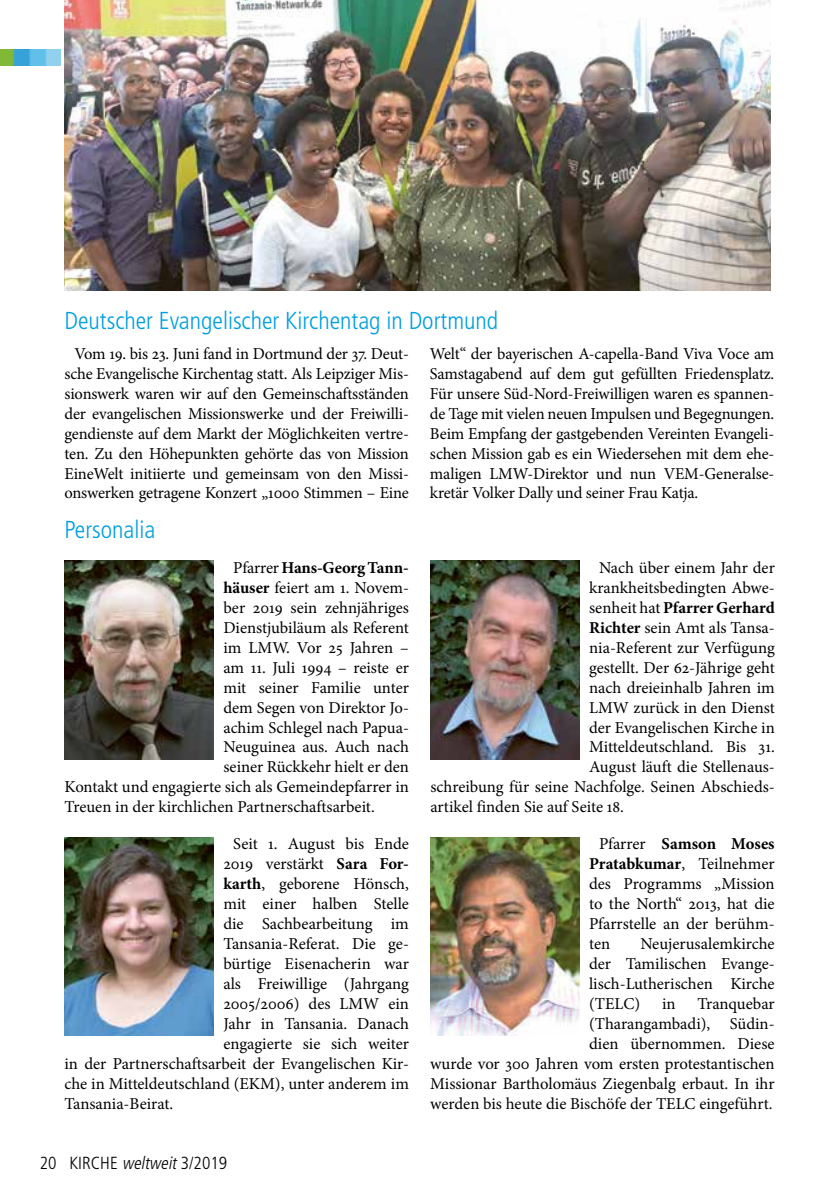
<style>
.page{position:relative;width:834px;height:1191px;background:#fff}
.page>*{position:absolute;margin:0;border:0;box-sizing:border-box;transform-origin:0 0}
.t1{font:300 condensed 24.5px "Frutiger";color:#009fe0}
.t2{font:300 condensed 17.5px "Frutiger";color:#000}
.t3{font:16.62px/19.9px "Minion Pro";letter-spacing:-.005em;color:#000;text-align:justify}
.t4{font:700 16.62px "Minion Pro";letter-spacing:-.005em;color:#000}
.s1{font-weight:400}
.s2{font-weight:700}
.s3{font-style:italic}
</style>
<div class="page">
<img style="left:0;top:50px;width:61px;height:15px">
<img style="left:64px;top:837px;width:149px;height:198px">
<img style="left:430px;top:561px;width:149px;height:198px">
<img style="left:64px;top:0;width:706px;height:290px">
<img style="left:64px;top:561px;width:149px;height:198px">
<img style="left:430px;top:837px;width:149px;height:198px">
<h1 class="t1" style="left:64px;top:306px;width:435px">Deutscher Evangelischer Kirchentag in Dortmund</h1>
<p class="t3" style="left:64px;top:343px;width:346px;text-align:center">Vom 19. bis 23. Juni fand in Dortmund der 37. Deut&shy;sche Evangelische Kirchentag statt. Als Leipziger Mis&shy;sionswerk waren wir auf den Gemeinschaftsständen der evangelischen Missionswerke und der Freiwilli&shy;gendienste auf dem Markt der Möglichkeiten vertre&shy;ten. Zu den Höhepunkten gehörte das von Mission EineWelt initiierte und gemeinsam von den Missi&shy;onswerken getragene Konzert „1000 Stimmen – Eine</p>
<p class="t3" style="left:430px;top:343px;width:346px">Welt“ der bayerischen A-capella-Band Viva Voce am Samstagabend auf dem gut gefüllten Friedensplatz.<br>Für unsere Süd-Nord-Freiwilligen waren es spannen&shy;de Tage mit vielen neuen Impulsen und Begegnungen.<br>Beim Empfang der gastgebenden Vereinten Evangeli&shy;schen Mission gab es ein Wiedersehen mit dem ehe&shy;maligen LMW-Direktor und nun VEM-Generalse&shy;kretär Volker Dally und seiner Frau Katja.</p>
<h1 class="t1" style="left:64px;top:516px;width:92px">Personalia</h1>
<p class="t4" style="left:233px;top:556px;width:176px"><span class="s1">Pfarrer</span> Hans-Georg Tann-</p>
<p class="t3" style="left:223px;top:577px;width:187px"><span class="s2">häuser</span> feiert am 1. Novem-</p>
<p class="t3" style="left:223px;top:597px;width:187px">ber 2019 sein zehnjähriges</p>
<p class="t3" style="left:223px;top:617px;width:187px">Dienstjubiläum als Referent</p>
<p class="t3" style="left:223px;top:637px;width:187px">im LMW. Vor 25 Jahren –</p>
<p class="t3" style="left:223px;top:657px;width:187px">am 11. Juli 1994 – reiste er</p>
<p class="t3" style="left:223px;top:677px;width:187px">mit seiner Familie unter</p>
<p class="t3" style="left:223px;top:697px;width:187px">dem Segen von Direktor Jo-</p>
<p class="t3" style="left:223px;top:717px;width:185px">achim Schlegel nach Papua-</p>
<p class="t3" style="left:223px;top:737px;width:187px">Neuguinea aus. Auch nach</p>
<p class="t3" style="left:223px;top:757px;width:187px">seiner Rückkehr hielt er den</p>
<p class="t3" style="left:64px;top:777px;width:346px">Kontakt und engagierte sich als Gemeindepfarrer in</p>
<p class="t3" style="left:64px;top:797px;width:312px">Treuen in der kirchlichen Partnerschaftsarbeit.</p>
<p class="t3" style="left:233px;top:834px;width:177px">Seit 1. August bis Ende</p>
<p class="t3" style="left:223px;top:854px;width:187px">2019 verstärkt <span class="s2">Sara For-</span></p>
<p class="t3" style="left:223px;top:874px;width:187px"><span class="s2">karth</span>, geborene Hönsch,</p>
<p class="t3" style="left:223px;top:894px;width:187px">mit einer halben Stelle</p>
<p class="t3" style="left:223px;top:914px;width:187px">die Sachbearbeitung im</p>
<p class="t3" style="left:223px;top:934px;width:187px">Tansania-Referat. Die ge-</p>
<p class="t3" style="left:223px;top:954px;width:187px">bürtige Eisenacherin war</p>
<p class="t3" style="left:223px;top:973px;width:187px">als Freiwillige (Jahrgang</p>
<p class="t3" style="left:223px;top:993px;width:187px">2005/2006) des LMW ein</p>
<p class="t3" style="left:223px;top:1013px;width:187px">Jahr in Tansania. Danach</p>
<p class="t3" style="left:223px;top:1033px;width:187px">engagierte sie sich weiter</p>
<p class="t3" style="left:64px;top:1053px;width:346px">in der Partnerschaftsarbeit der Evangelischen Kir-</p>
<p class="t3" style="left:64px;top:1073px;width:346px">che in Mitteldeutschland (EKM), unter anderem im</p>
<p class="t3" style="left:64px;top:1093px;width:110px">Tansania-Beirat.</p>
<p class="t2" style="left:40px;top:1153px;width:189px">20 KIRCHE <span class="s3">weltweit</span>3/2019</p>
<p class="t3" style="left:599px;top:557px;width:177px">Nach über einem Jahr der</p>
<p class="t3" style="left:589px;top:577px;width:187px">krankheitsbedingten Abwe-</p>
<p class="t4" style="left:589px;top:596px;width:187px"><span class="s1">senheit hat</span> Pfarrer Gerhard</p>
<p class="t3" style="left:589px;top:617px;width:187px"><span class="s2">Richter</span> sein Amt als Tansa-</p>
<p class="t3" style="left:589px;top:637px;width:187px">nia-Referent zur Verfügung</p>
<p class="t3" style="left:589px;top:657px;width:187px">gestellt. Der 62-Jährige geht</p>
<p class="t3" style="left:589px;top:677px;width:187px">nach dreieinhalb Jahren im</p>
<p class="t3" style="left:589px;top:697px;width:187px">LMW zurück in den Dienst</p>
<p class="t3" style="left:589px;top:717px;width:187px">der Evangelischen Kirche in</p>
<p class="t3" style="left:589px;top:737px;width:187px">Mitteldeutschland. Bis 31.</p>
<p class="t3" style="left:589px;top:757px;width:187px">August läuft die Stellenaus-</p>
<p class="t3" style="left:430px;top:777px;width:346px">schreibung für seine Nachfolge. Seinen Abschieds-</p>
<p class="t3" style="left:430px;top:797px;width:195px">artikel finden Sie auf Seite 18.</p>
<p class="t3" style="left:589px;top:834px;width:187px;text-indent:10px">Pfarrer <span class="s2">Samson Moses Pratabkumar</span>, Teilnehmer des Programms „Mission to the North“ 2013, hat die Pfarrstelle an der berühm&shy;ten</p>
<p class="t3" style="left:589px;top:934px;width:187px;text-indent:51px">Neujerusalemkirche der Tamilischen Evange&shy;lisch-Lutherischen Kirche (TELC)</p>
<p class="t3" style="left:430px;top:993px;width:346px;text-align:right">Tranquebar<br>(Tharangambadi), Südin-<br>dien übernommen. Diese<br>wurde vor 300 Jahren vom ersten protestantischen Missionar Bartholomäus Ziegenbalg erbaut. In ihr werden bis heute die Bischöfe der TELC eingeführt.</p>
<p class="t3" style="left:662px;top:993px;width:15px">in</p>
</div>
